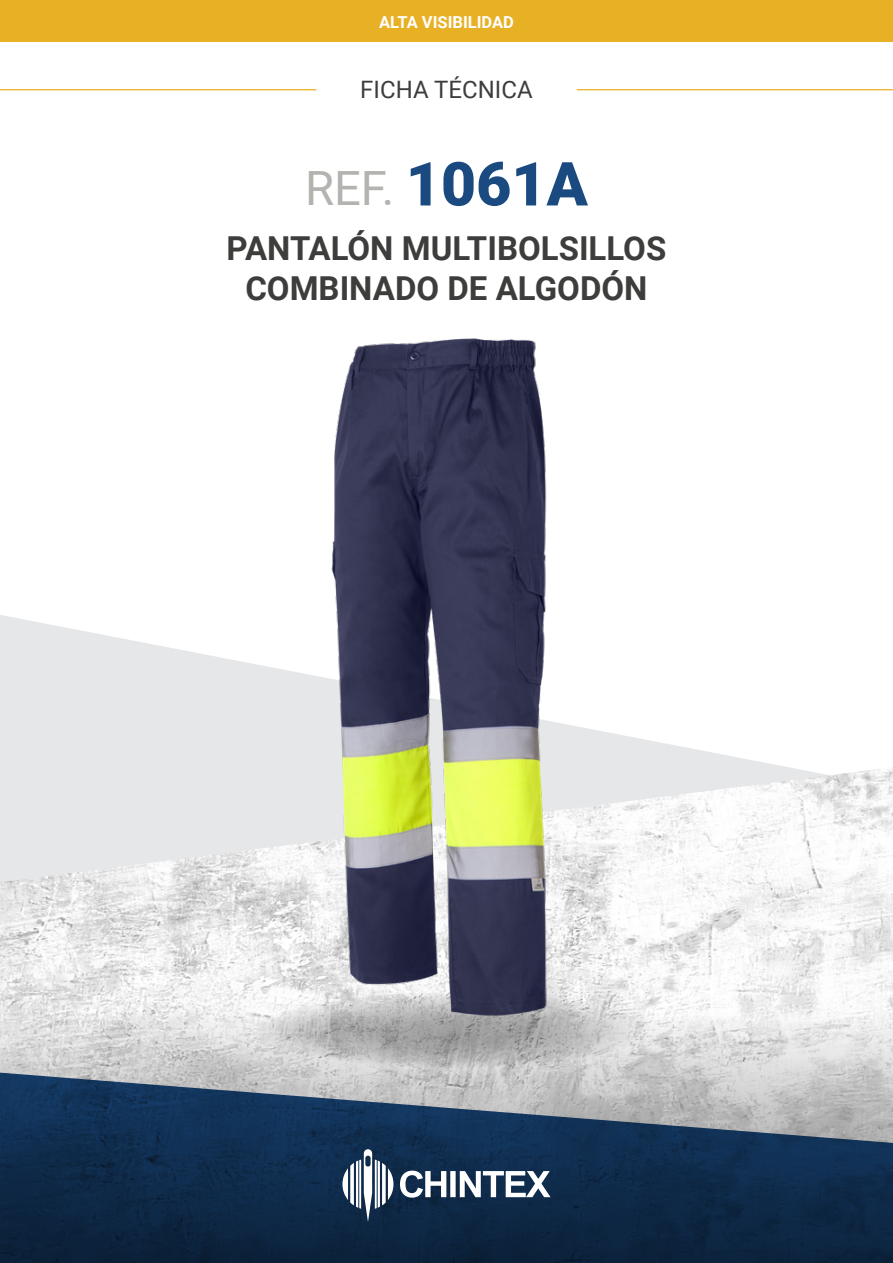
<style>
.page{position:relative;width:893px;height:1263px;background:#fff}
.page>*{position:absolute;margin:0;border:0;box-sizing:border-box;transform-origin:0 0}
.t1{font:900 60.75px "Roboto";color:#1a4a80}
.t2{font:700 33px/39.6px "Roboto";color:#3d3d3b;text-align:center}
.t3{font:24px "Roboto";color:#3d3d3b}
.t4{font:700 16.5px "Roboto";color:#fff}
.s1{font-weight:400;font-size:47.25px;color:#b3b3b0}
</style>
<div class="page">
<div style="left:0;top:0;width:893px;height:42px;background:#e8b025"></div>
<hr style="left:577px;top:89px;width:316px;height:1px;background:#e8b025">
<hr style="left:0;top:89px;width:316px;height:1px;background:#e8b025">
<svg style="left:0;top:615px;width:775px;height:150px;fill:#e6e7e9"></svg>
<img style="left:0;top:765px;width:893px;height:247px">
<svg style="left:0;top:1012px;width:893px;height:59px;background:#dbdbdb"></svg>
<svg style="left:0;top:1071px;width:893px;height:192px;background:#324861"></svg>
<svg style="left:342px;top:1149px;width:51px;height:73px"></svg>
<svg style="left:400px;top:1170px;width:150px;height:27px"></svg>
<svg style="left:253px;top:992px;width:396px;height:76px;background:#b6b5b5"></svg>
<img style="left:190px;top:338px;width:513px;height:682px">
<p class="t4" style="left:379px;top:10px;width:136px">ALTA VISIBILIDAD</p>
<p class="t3" style="left:360px;top:72px;width:174px">FICHA TÉCNICA</p>
<h1 class="t1" style="left:305px;top:141px;width:284px"><span class="s1">REF.</span> 1061A</h1>
<p class="t2" style="left:227px;top:227px;width:441px">PANTALÓN MULTIBOLSILLOS<br>COMBINADO DE ALGODÓN</p>
</div>
